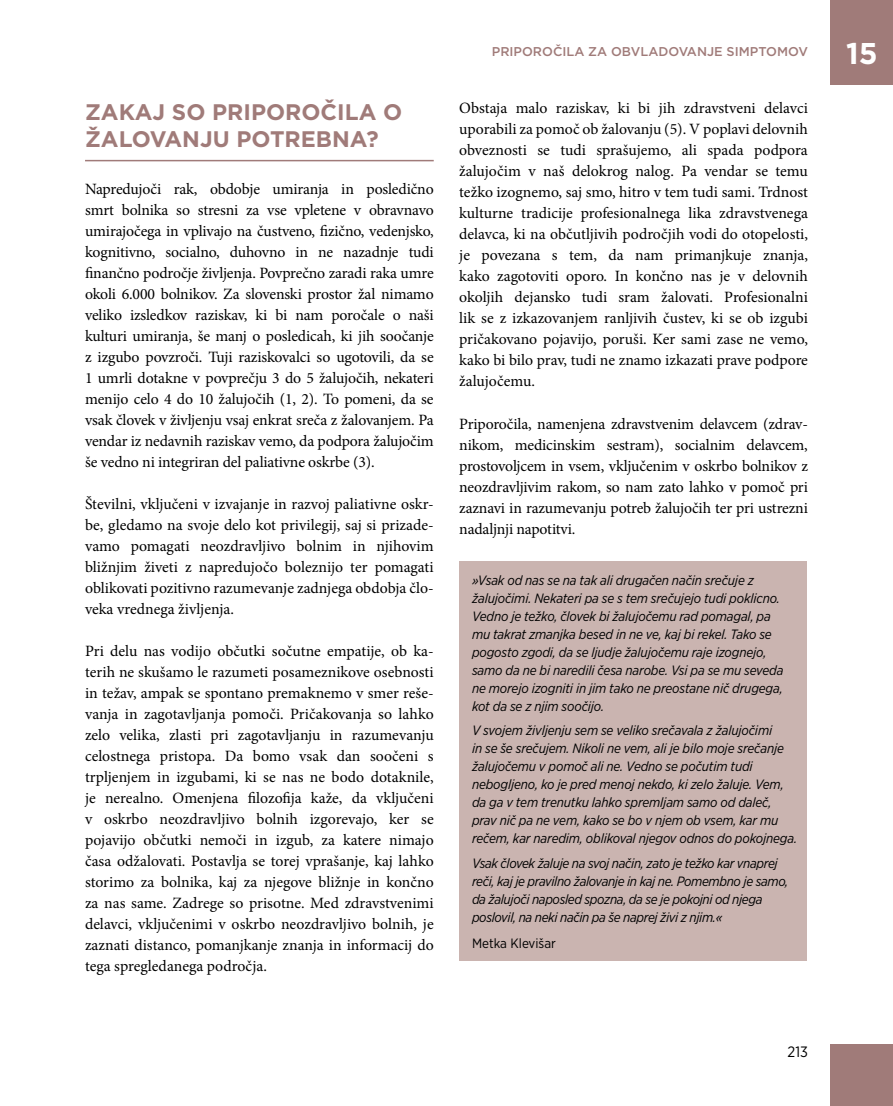
<style>
.page{position:relative;width:893px;height:1106px;background:#fff}
.page>*{position:absolute;margin:0;border:0;box-sizing:border-box;transform-origin:0 0}
.t1{font:700 30px "Gotham";color:#fff}
.t2{font:700 22.5px/27px "Gotham";color:#a07b79}
.t3{font:15.75px/21px "Minion Pro";letter-spacing:-.005em;color:#000;text-align:justify}
.t4{font:15px "Gotham Narrow";color:#000}
.t5{font:italic 13.5px/18px "Gotham Narrow";letter-spacing:-.01em;color:#000}
.t6{font:13.5px "Gotham Narrow";color:#000}
.t7{font:500 12.75px "Gotham";color:#a07b79}
</style>
<div class="page">
<div style="left:831px;top:1044px;width:62px;height:62px;background:#a07b79"></div>
<div style="left:831px;top:0;width:62px;height:85px;background:#a07b79"></div>
<hr style="left:85px;top:160px;width:349px;height:1px;background:#a07b79">
<div style="left:459px;top:561px;width:348px;height:400px;background:#cab4b0"></div>
<h2 class="t2" style="left:85px;top:98px;width:319px">ZAKAJ SO PRIPOROČILA O<br>ŽALOVANJU POTREBNA?</h2>
<p class="t3" style="left:85px;top:178px;width:350px">Napredujoči rak, obdobje umiranja in posledično smrt bolnika so stresni za vse vpletene v obravnavo umirajočega in vplivajo na čustveno, fizično, vedenjsko, kognitivno, socialno, duhovno in ne nazadnje tudi finančno področje življenja. Povprečno zaradi raka umre okoli 6.000 bolnikov. Za slovenski prostor žal nimamo veliko izsledkov raziskav, ki bi nam poročale o naši kulturi umiranja, še manj o posledicah, ki jih soočanje z izgubo povzroči. Tuji raziskovalci so ugotovili, da se 1 umrli dotakne v povprečju 3 do 5 žalujočih, nekateri menijo celo 4 do 10 žalujočih (1, 2). To pomeni, da se vsak človek v življenju vsaj enkrat sreča z žalovanjem. Pa vendar iz nedavnih raziskav vemo, da podpora žalujočim še vedno ni integriran del paliativne oskrbe (3).</p>
<p class="t3" style="left:85px;top:493px;width:350px">Številni, vključeni v izvajanje in razvoj paliativne oskr&shy;be, gledamo na svoje delo kot privilegij, saj si prizade&shy;vamo pomagati neozdravljivo bolnim in njihovim bližnjim živeti z napredujočo boleznijo ter pomagati oblikovati pozitivno razumevanje zadnjega obdobja člo&shy;veka vrednega življenja.</p>
<p class="t3" style="left:85px;top:641px;width:350px">Pri delu nas vodijo občutki sočutne empatije, ob ka&shy;terih ne skušamo le razumeti posameznikove osebnosti in težav, ampak se spontano premaknemo v smer reše&shy;vanja in zagotavljanja pomoči. Pričakovanja so lahko zelo velika, zlasti pri zagotavljanju in razumevanju celostnega pristopa. Da bomo vsak dan soočeni s trpljenjem in izgubami, ki se nas ne bodo dotaknile, je nerealno. Omenjena filozofija kaže, da vključeni v oskrbo neozdravljivo bolnih izgorevajo, ker se pojavijo občutki nemoči in izgub, za katere nimajo časa odžalovati. Postavlja se torej vprašanje, kaj lahko storimo za bolnika, kaj za njegove bližnje in končno za nas same. Zadrege so prisotne. Med zdravstvenimi delavci, vključenimi v oskrbo neozdravljivo bolnih, je zaznati distanco, pomanjkanje znanja in informacij do tega spregledanega področja.</p>
<p class="t7" style="left:492px;top:44px;width:318px">PRIPOROČILA ZA OBVLADOVANJE SIMPTOMOV</p>
<h1 class="t1" style="left:846px;top:34px;width:33px">15</h1>
<p class="t3" style="left:459px;top:98px;width:350px">Obstaja malo raziskav, ki bi jih zdravstveni delavci uporabili za pomoč ob žalovanju (5). V poplavi delovnih obveznosti se tudi sprašujemo, ali spada podpora žalujočim v naš delokrog nalog. Pa vendar se temu težko izognemo, saj smo, hitro v tem tudi sami. Trdnost kulturne tradicije profesionalnega lika zdravstvenega delavca, ki na občutljivih področjih vodi do otopelosti, je povezana s tem, da nam primanjkuje znanja, kako zagotoviti oporo. In končno nas je v delovnih okoljih dejansko tudi sram žalovati. Profesionalni lik se z izkazovanjem ranljivih čustev, ki se ob izgubi pričakovano pojavijo, poruši. Ker sami zase ne vemo, kako bi bilo prav, tudi ne znamo izkazati prave podpore žalujočemu.</p>
<p class="t3" style="left:459px;top:413px;width:350px">Priporočila, namenjena zdravstvenim delavcem (zdrav&shy;nikom, medicinskim sestram), socialnim delavcem, prostovoljcem in vsem, vključenim v oskrbo bolnikov z neozdravljivim rakom, so nam zato lahko v pomoč pri zaznavi in razumevanju potreb žalujočih ter pri ustrezni nadaljnji napotitvi.</p>
<p class="t5" style="left:472px;top:571px;width:313px">»Vsak od nas se na tak ali drugačen način srečuje z žalujočimi. Nekateri pa se s tem srečujejo tudi poklicno.<br>Vedno je težko, človek bi žalujočemu rad pomagal, pa mu takrat zmanjka besed in ne ve, kaj bi rekel. Tako se pogosto zgodi, da se ljudje žalujočemu raje izognejo, samo da ne bi naredili česa narobe. Vsi pa se mu seveda ne morejo izogniti in jim tako ne preostane nič drugega, kot da se z njim soočijo.</p>
<p class="t5" style="left:472px;top:721px;width:327px">V svojem življenju sem se veliko srečavala z žalujočimi<br>in se še srečujem. Nikoli ne vem, ali je bilo moje srečanje žalujočemu v pomoč ali ne. Vedno se počutim tudi nebogljeno, ko je pred menoj nekdo, ki zelo žaluje. Vem, da ga v tem trenutku lahko spremljam samo od daleč, prav nič pa ne vem, kako se bo v njem ob vsem, kar mu rečem, kar naredim, oblikoval njegov odnos do pokojnega.</p>
<p class="t5" style="left:472px;top:853px;width:318px">Vsak človek žaluje na svoj način, zato je težko kar vnaprej reči, kaj je pravilno žalovanje in kaj ne. Pomembno je samo, da žalujoči naposled spozna, da se je pokojni od njega poslovil, na neki način pa še naprej živi z njim.«</p>
<p class="t6" style="left:472px;top:935px;width:85px">Metka Klevišar</p>
<p class="t4" style="left:787px;top:1042px;width:22px">213</p>
</div>
